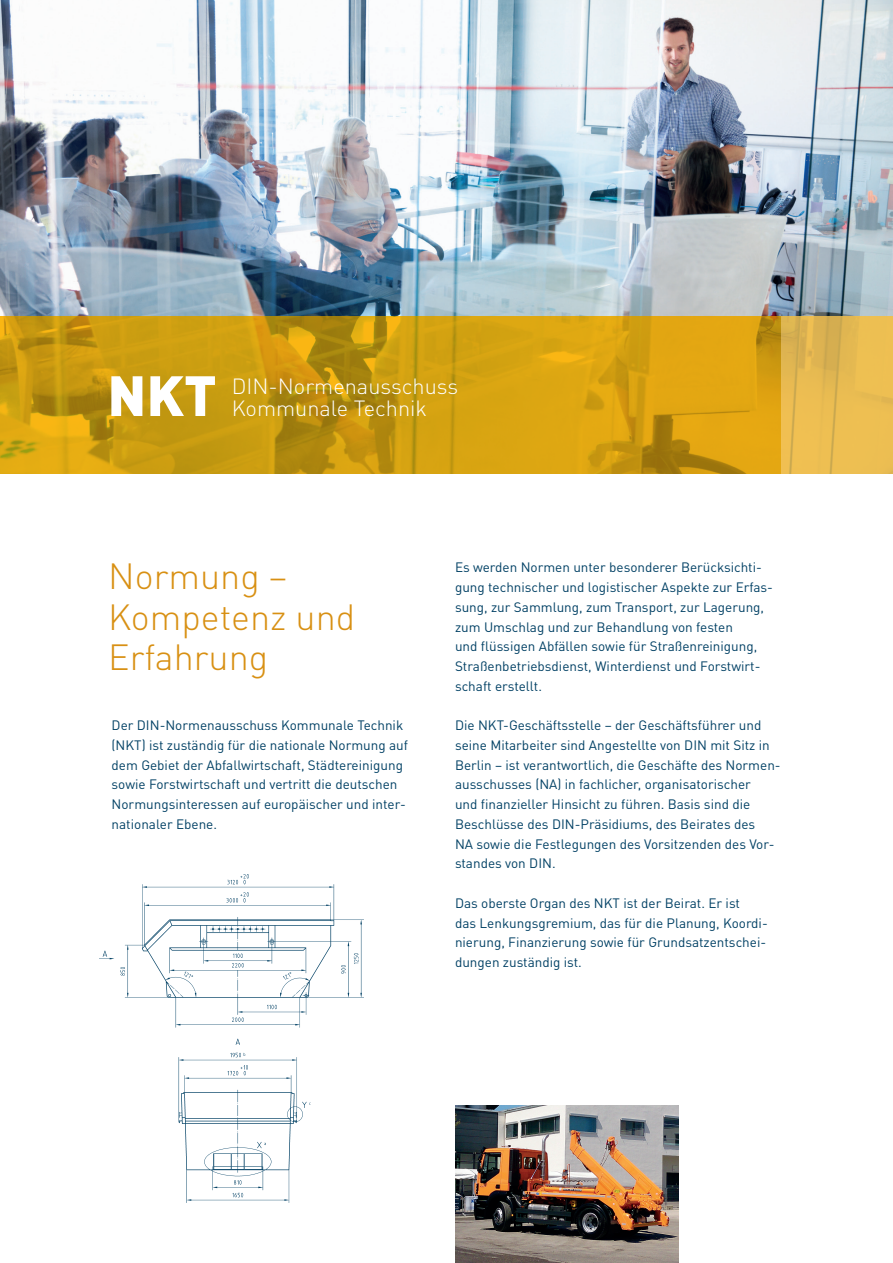
<style>
.page{position:relative;width:893px;height:1263px;background:#fff}
.page>*{position:absolute;margin:0;border:0;box-sizing:border-box;transform-origin:0 0}
.t1{font:900 55.8px "DINOT";color:#fff}
.t2{font:300 36px/40.5px "DINOT";color:#d89013}
.t3{font:300 21.75px/22.5px "DINOT";color:#fff}
.t4{font:13.5px/19.8px "DINOT";color:#004064}
</style>
<div class="page">
<img style="left:0;top:0;width:892px;height:316px">
<img style="left:455px;top:1105px;width:223px;height:158px">
<svg style="left:0;top:316px;width:781px;height:158px;background:#ce9c10"></svg>
<svg style="left:781px;top:316px;width:112px;height:158px;background:#e7ba51"></svg>
<img style="left:100px;top:874px;width:264px;height:329px">
<h1 class="t1" style="left:107px;top:358px;width:111px">NKT</h1>
<h3 class="t3" style="left:232px;top:374px;width:228px">DIN-Normenausschuss<br>Kommunale Technik</h3>
<h2 class="t2" style="left:108px;top:556px;width:249px">Normung –<br>Kompetenz und<br>Erfahrung</h2>
<p class="t4" style="left:112px;top:715px;width:298px">Der DIN-Normenausschuss Kommunale Technik (NKT) ist zuständig für die nationale Normung auf dem Gebiet der Abfallwirtschaft, Städtereinigung sowie Forstwirtschaft und vertritt die deutschen Normungsinteressen auf europäischer und inter&shy;nationaler Ebene.</p>
<p class="t4" style="left:455px;top:557px;width:320px">Es werden Normen unter besonderer Berücksichti&shy;gung technischer und logistischer Aspekte zur Erfas&shy;sung, zur Sammlung, zum Transport, zur Lagerung, zum Umschlag und zur Behandlung von festen<br>und flüssigen Abfällen sowie für Straßenreinigung, Straßenbetriebsdienst, Winterdienst und Forstwirt&shy;schaft erstellt.</p>
<p class="t4" style="left:455px;top:715px;width:325px">Die NKT-Geschäftsstelle – der Geschäftsführer und seine Mitarbeiter sind Angestellte von DIN mit Sitz in Berlin – ist verantwortlich, die Geschäfte des Normen&shy;ausschusses (NA) in fachlicher, organisatorischer<br>und finanzieller Hinsicht zu führen. Basis sind die Beschlüsse des DIN-Präsidiums, des Beirates des<br>NA sowie die Festlegungen des Vorsitzenden des Vor&shy;standes von DIN.</p>
<p class="t4" style="left:455px;top:893px;width:314px">Das oberste Organ des NKT ist der Beirat. Er ist<br>das Lenkungsgremium, das für die Planung, Koordi&shy;nierung, Finanzierung sowie für Grundsatzentschei&shy;dungen zuständig ist.</p>
</div>
